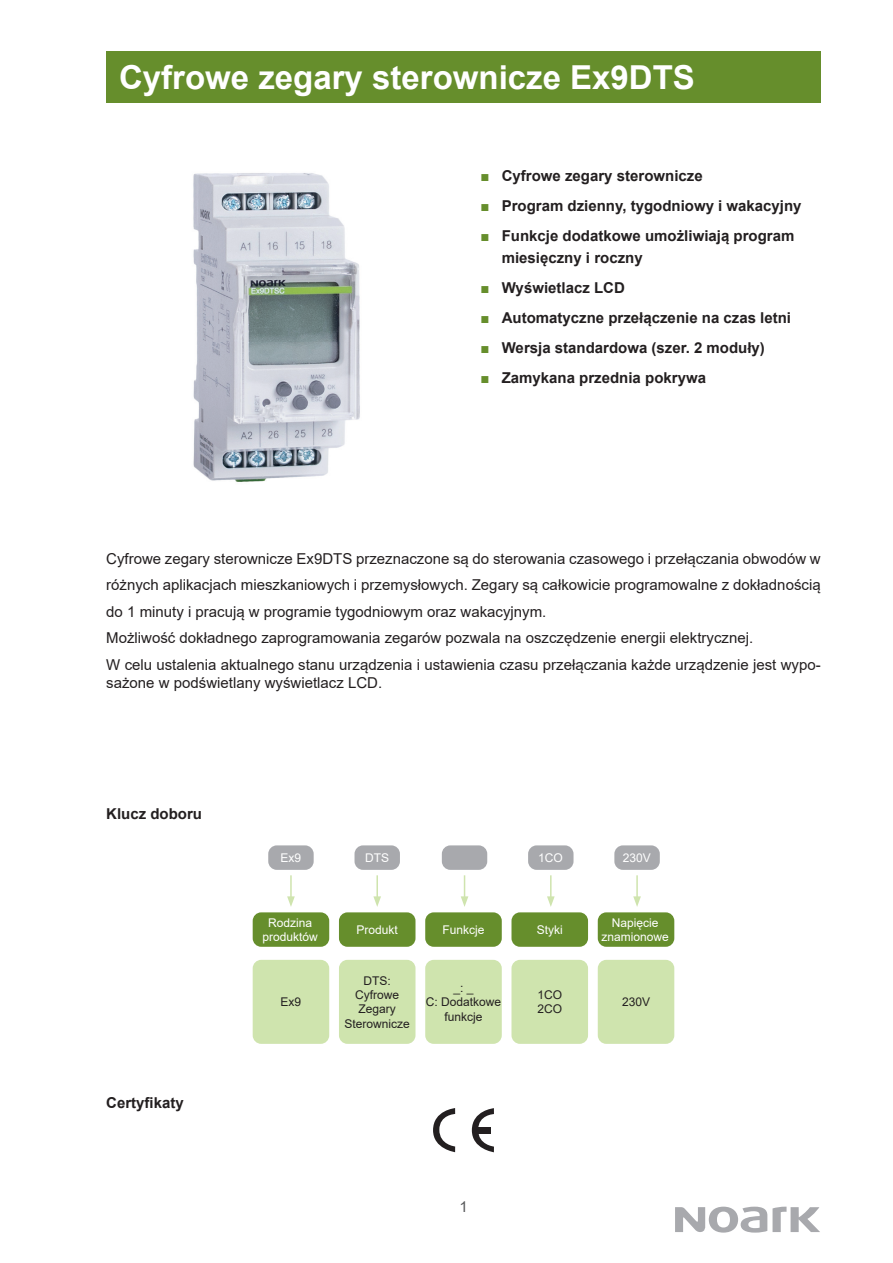
<style>
.page{position:relative;width:893px;height:1263px;background:#fff}
.page>*{position:absolute;margin:0;border:0;box-sizing:border-box;transform-origin:0 0}
.t1{font:700 33px "Arial";color:#fff}
.t2{font:15px/26.5px "Arial";color:#231f20}
.t3{font:700 15px/21.6px "Arial";color:#231f20}
.t4{font:15px "Arial";color:#57585a}
.t5{font:12px/14.4px "Arial";color:#fff;text-align:center}
.t6{font:12px/14.4px "Arial";color:#231f20;text-align:center}
.s1{color:#668e2c}
</style>
<div class="page">
<svg style="left:675px;top:1206px;width:145px;height:26px"></svg>
<div style="left:106px;top:51px;width:715px;height:51px;background:#668e2c"></div>
<div style="left:268px;top:845px;width:46px;height:25px;background:#a8a9ad;border-radius:9px"></div>
<div style="left:253px;top:912px;width:76px;height:35px;background:#668e2c;border-radius:9px"></div>
<div style="left:253px;top:960px;width:76px;height:84px;background:#cfe4ae;border-radius:9px"></div>
<div style="left:354px;top:845px;width:46px;height:25px;background:#a8a9ad;border-radius:9px"></div>
<div style="left:339px;top:912px;width:76px;height:35px;background:#668e2c;border-radius:9px"></div>
<div style="left:339px;top:960px;width:76px;height:84px;background:#cfe4ae;border-radius:9px"></div>
<hr style="left:290px;top:875px;width:2px;height:24px;background:#cfe4ae">
<svg style="left:287px;top:896px;width:8px;height:11px"></svg>
<hr style="left:376px;top:875px;width:2px;height:24px;background:#cfe4ae">
<svg style="left:373px;top:896px;width:8px;height:11px"></svg>
<div style="left:614px;top:845px;width:46px;height:25px;background:#a8a9ad;border-radius:9px"></div>
<div style="left:598px;top:912px;width:76px;height:35px;background:#668e2c;border-radius:9px"></div>
<div style="left:598px;top:960px;width:76px;height:84px;background:#cfe4ae;border-radius:9px"></div>
<hr style="left:636px;top:875px;width:2px;height:24px;background:#cfe4ae">
<svg style="left:633px;top:896px;width:8px;height:11px"></svg>
<div style="left:528px;top:845px;width:45px;height:25px;background:#a8a9ad;border-radius:9px"></div>
<div style="left:511px;top:912px;width:77px;height:35px;background:#668e2c;border-radius:9px"></div>
<div style="left:511px;top:960px;width:77px;height:84px;background:#cfe4ae;border-radius:9px"></div>
<hr style="left:550px;top:875px;width:2px;height:24px;background:#cfe4ae">
<svg style="left:547px;top:896px;width:8px;height:11px"></svg>
<div style="left:442px;top:845px;width:45px;height:25px;background:#a8a9ad;border-radius:9px"></div>
<div style="left:425px;top:912px;width:77px;height:35px;background:#668e2c;border-radius:9px"></div>
<div style="left:425px;top:960px;width:77px;height:84px;background:#cfe4ae;border-radius:9px"></div>
<svg style="left:461px;top:875px;width:7px;height:32px"></svg>
<svg style="left:433px;top:1108px;width:22px;height:44px"></svg>
<svg style="left:472px;top:1108px;width:22px;height:44px"></svg>
<div style="left:476px;top:1127px;width:15px;height:6px;background:#231f20"></div>
<img style="left:193px;top:173px;width:167px;height:309px">
<h1 class="t1" style="left:119px;top:54px;width:577px">Cyfrowe zegary sterownicze Ex9DTS</h1>
<p class="t3" style="left:480px;top:165px;width:224px"><span class="s1">■</span> Cyfrowe zegary sterownicze</p>
<p class="t3" style="left:480px;top:195px;width:323px"><span class="s1">■</span> Program dzienny, tygodniowy i wakacyjny</p>
<p class="t3" style="left:502px;top:225px;width:294px;text-indent:-21px"><span class="s1">■</span> Funkcje dodatkowe umożliwiają program miesięczny i roczny</p>
<p class="t3" style="left:480px;top:277px;width:146px"><span class="s1">■</span> Wyświetlacz LCD</p>
<p class="t3" style="left:480px;top:307px;width:312px"><span class="s1">■</span> Automatyczne przełączenie na czas letni</p>
<p class="t3" style="left:480px;top:337px;width:286px"><span class="s1">■</span> Wersja standardowa (szer. 2 moduły)</p>
<p class="t3" style="left:480px;top:367px;width:227px"><span class="s1">■</span> Zamykana przednia pokrywa</p>
<p class="t2" style="left:106px;top:545px;width:716px">Cyfrowe zegary sterownicze Ex9DTS przeznaczone są do sterowania czasowego i przełączania obwodów w różnych aplikacjach mieszkaniowych i przemysłowych. Zegary są całkowicie programowalne z dokładnością do 1 minuty i pracują w programie tygodniowym oraz wakacyjnym.<br>Możliwość dokładnego zaprogramowania zegarów pozwala na oszczędzenie energii elektrycznej.<br>W celu ustalenia aktualnego stanu urządzenia i ustawienia czasu przełączania każde urządzenie jest wypo-</p>
<p class="t2" style="left:106px;top:669px;width:277px">sażone w podświetlany wyświetlacz LCD.</p>
<p class="t3" style="left:106px;top:803px;width:97px">Klucz doboru</p>
<p class="t3" style="left:106px;top:1092px;width:79px">Certyfikaty</p>
<p class="t5" style="left:280px;top:850px;width:22px">Ex9</p>
<p class="t5" style="left:365px;top:850px;width:25px">DTS</p>
<p class="t5" style="left:538px;top:850px;width:26px">1CO</p>
<p class="t5" style="left:623px;top:850px;width:30px">230V</p>
<p class="t5" style="left:262px;top:915px;width:57px">Rodzina produktów</p>
<p class="t5" style="left:357px;top:922px;width:43px">Produkt</p>
<p class="t5" style="left:442px;top:922px;width:44px">Funkcje</p>
<p class="t5" style="left:537px;top:922px;width:28px">Styki</p>
<p class="t5" style="left:602px;top:915px;width:69px">Napięcie znamionowe</p>
<p class="t6" style="left:281px;top:995px;width:22px">Ex9</p>
<p class="t6" style="left:345px;top:973px;width:67px">DTS:<br>Cyfrowe<br>Zegary<br>Sterownicze</p>
<p class="t6" style="left:426px;top:980px;width:77px">_: _<br>C: Dodatkowe funkcje</p>
<p class="t6" style="left:537px;top:987px;width:26px;text-align:left">1CO<br>2CO</p>
<p class="t6" style="left:622px;top:995px;width:30px">230V</p>
<p class="t4" style="left:459px;top:1197px;width:10px">1</p>
</div>
